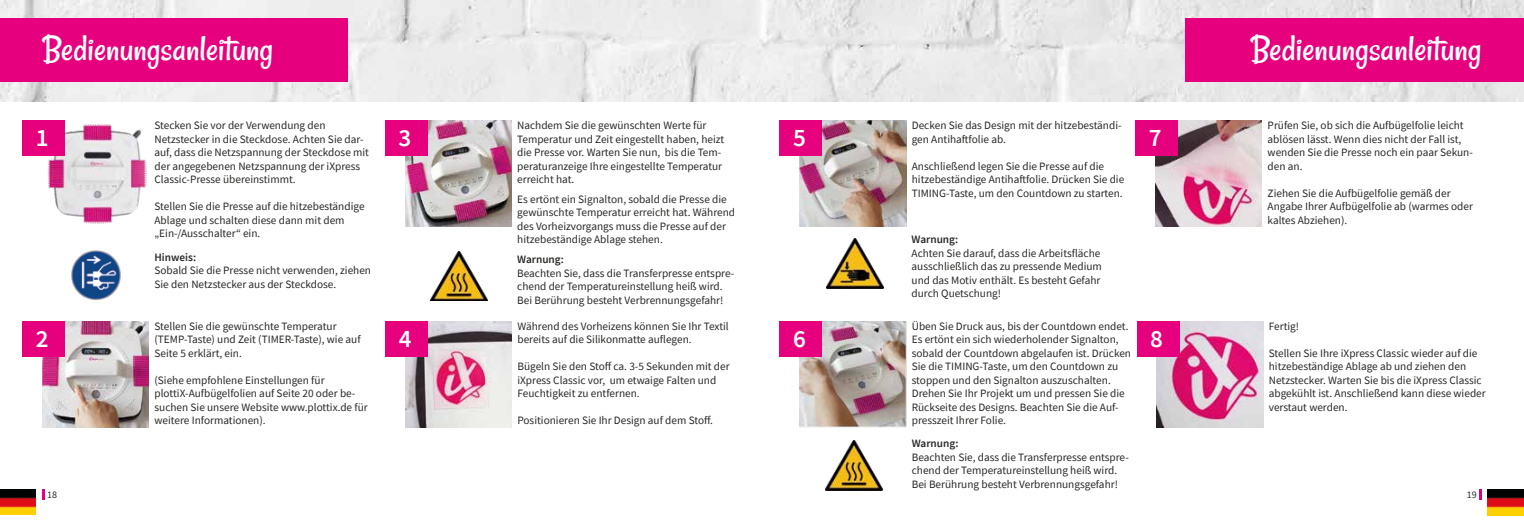
<style>
.page{position:relative;width:1524px;height:532px;background:#fff}
.page>*{position:absolute;margin:0;border:0;box-sizing:border-box;transform-origin:0 0}
.t1{font:37.5px "Rancho";color:#fff}
.t2{font:600 25px "Source Sans Pro";color:#fff}
.t3{font:11.25px/13.5px "Source Sans Pro";color:#282827}
.t4{font:600 11.25px "Source Sans Pro";color:#282827}
.t5{font:10px "Source Sans Pro";color:#282827}
</style>
<div class="page">
<img style="left:0;top:0;width:1524px;height:102px">
<div style="left:1185px;top:18px;width:339px;height:63px;background:#e6007d"></div>
<div style="left:0;top:18px;width:347px;height:63px;background:#e6007d"></div>
<svg style="left:43px;top:489px;width:2px;height:11px"></svg>
<svg style="left:1479px;top:489px;width:2px;height:11px"></svg>
<img style="left:47px;top:124px;width:100px;height:100px">
<div style="left:22px;top:120px;width:43px;height:36px;background:#e6007d"></div>
<img style="left:71px;top:251px;width:49px;height:49px">
<img style="left:43px;top:321px;width:106px;height:106px">
<div style="left:22px;top:321px;width:43px;height:35px;background:#e6007d"></div>
<img style="left:405px;top:321px;width:107px;height:106px">
<div style="left:385px;top:321px;width:43px;height:35px;background:#e6007d"></div>
<img style="left:800px;top:120px;width:106px;height:107px">
<div style="left:780px;top:120px;width:42px;height:36px;background:#e6007d"></div>
<img style="left:800px;top:321px;width:106px;height:106px">
<div style="left:780px;top:321px;width:42px;height:35px;background:#e6007d"></div>
<img style="left:825px;top:440px;width:57px;height:50px">
<img style="left:827px;top:238px;width:56px;height:50px">
<img style="left:1157px;top:321px;width:106px;height:106px">
<div style="left:1136px;top:321px;width:43px;height:35px;background:#e6007d"></div>
<img style="left:405px;top:120px;width:106px;height:107px">
<div style="left:385px;top:120px;width:43px;height:36px;background:#e6007d"></div>
<img style="left:431px;top:251px;width:56px;height:50px">
<img style="left:1155px;top:120px;width:107px;height:107px">
<div style="left:1135px;top:120px;width:43px;height:36px;background:#e6007d"></div>
<img style="left:0;top:489px;width:36px;height:25px">
<img style="left:1488px;top:489px;width:36px;height:26px">
<h1 class="t1" style="left:43px;top:27px;width:232px">Bedienungsanleitung</h1>
<h1 class="t1" style="left:1251px;top:27px;width:232px">Bedienungsanleitung</h1>
<h2 class="t2" style="left:36px;top:121px;width:14px">1</h2>
<p class="t3" style="left:154px;top:118px;width:216px">Stecken Sie vor der Verwendung den Netzstecker in die Steckdose. Achten Sie dar&shy;auf, dass die Netzspannung der Steckdose mit der angegebenen Netzspannung der iXpress Classic-Presse übereinstimmt.</p>
<p class="t3" style="left:154px;top:199px;width:212px">Stellen Sie die Presse auf die hitzebeständige<br>Ablage und schalten diese dann mit dem „Ein-/Ausschalter“ ein.</p>
<p class="t4" style="left:154px;top:250px;width:43px">Hinweis:</p>
<p class="t3" style="left:154px;top:264px;width:218px">Sobald Sie die Presse nicht verwenden, ziehen<br>Sie den Netzstecker aus der Steckdose.</p>
<h2 class="t2" style="left:36px;top:322px;width:14px">2</h2>
<p class="t3" style="left:154px;top:319px;width:208px">Stellen Sie die gewünschte Temperatur (TEMP-Taste) und Zeit (TIMER-Taste), wie auf<br>Seite 5 erklärt, ein.</p>
<p class="t3" style="left:154px;top:373px;width:215px">(Siehe empfohlene Einstellungen für plottiX-Aufbügelfolien auf Seite 20 oder be&shy;suchen Sie unsere Website www.plottix.de für weitere Informationen).</p>
<p class="t5" style="left:47px;top:488px;width:11px">18</p>
<h2 class="t2" style="left:398px;top:121px;width:14px">3</h2>
<p class="t3" style="left:517px;top:118px;width:209px">Nachdem Sie die gewünschten Werte für Temperatur und Zeit eingestellt haben, heizt die Presse vor. Warten Sie nun, bis die Tem&shy;peraturanzeige Ihre eingestellte Temperatur erreicht hat.</p>
<p class="t3" style="left:517px;top:192px;width:219px">Es ertönt ein Signalton, sobald die Presse die gewünschte Temperatur erreicht hat. Während des Vorheizvorgangs muss die Presse auf der hitzebeständige Ablage stehen.</p>
<p class="t4" style="left:517px;top:252px;width:48px">Warnung:</p>
<p class="t3" style="left:517px;top:266px;width:219px">Beachten Sie, dass die Transferpresse entspre&shy;chend der Temperatureinstellung heiß wird.<br>Bei Berührung besteht Verbrennungsgefahr!</p>
<h2 class="t2" style="left:399px;top:322px;width:14px">4</h2>
<p class="t3" style="left:517px;top:319px;width:213px">Während des Vorheizens können Sie Ihr Textil bereits auf die Silikonmatte auflegen.</p>
<p class="t3" style="left:517px;top:359px;width:214px">Bügeln Sie den Stoff ca. 3-5 Sekunden mit der iXpress Classic vor, um etwaige Falten und<br>Feuchtigkeit zu entfernen.</p>
<p class="t3" style="left:517px;top:413px;width:197px">Positionieren Sie Ihr Design auf dem Stoff.</p>
<h2 class="t2" style="left:793px;top:121px;width:14px">5</h2>
<p class="t3" style="left:912px;top:118px;width:211px">Decken Sie das Design mit der hitzebeständi&shy;gen Antihaftfolie ab.</p>
<p class="t3" style="left:912px;top:159px;width:214px">Anschließend legen Sie die Presse auf die hitzebeständige Antihaftfolie. Drücken Sie die<br>TIMING-Taste, um den Countdown zu starten.</p>
<p class="t4" style="left:911px;top:232px;width:48px">Warnung:</p>
<p class="t3" style="left:911px;top:246px;width:192px">Achten Sie darauf, dass die Arbeitsfläche ausschließlich das zu pressende Medium und das Motiv enthält. Es besteht Gefahr durch Quetschung!</p>
<h2 class="t2" style="left:793px;top:322px;width:14px">6</h2>
<p class="t3" style="left:912px;top:319px;width:221px">Üben Sie Druck aus, bis der Countdown endet.<br>Es ertönt ein sich wiederholender Signalton, sobald der Countdown abgelaufen ist. Drücken Sie die TIMING-Taste, um den Countdown zu stoppen und den Signalton auszuschalten.<br>Drehen Sie Ihr Projekt um und pressen Sie die Rückseite des Designs. Beachten Sie die Auf&shy;presszeit Ihrer Folie.</p>
<p class="t4" style="left:912px;top:436px;width:48px">Warnung:</p>
<p class="t3" style="left:912px;top:450px;width:219px">Beachten Sie, dass die Transferpresse entspre&shy;chend der Temperatureinstellung heiß wird.<br>Bei Berührung besteht Verbrennungsgefahr!</p>
<h2 class="t2" style="left:1149px;top:121px;width:14px">7</h2>
<p class="t3" style="left:1267px;top:118px;width:207px">Prüfen Sie, ob sich die Aufbügelfolie leicht ablösen lässt. Wenn dies nicht der Fall ist, wenden Sie die Presse noch ein paar Sekun&shy;den an.</p>
<p class="t3" style="left:1267px;top:186px;width:207px">Ziehen Sie die Aufbügelfolie gemäß der<br>Angabe Ihrer Aufbügelfolie ab (warmes oder kaltes Abziehen).</p>
<h2 class="t2" style="left:1150px;top:322px;width:14px">8</h2>
<p class="t3" style="left:1269px;top:319px;width:32px">Fertig!</p>
<p class="t3" style="left:1269px;top:346px;width:218px">Stellen Sie Ihre iXpress Classic wieder auf die hitzebeständige Ablage ab und ziehen den Netzstecker. Warten Sie bis die iXpress Classic abgekühlt ist. Anschließend kann diese wieder verstaut werden.</p>
<p class="t5" style="left:1467px;top:488px;width:11px">19</p>
</div>
